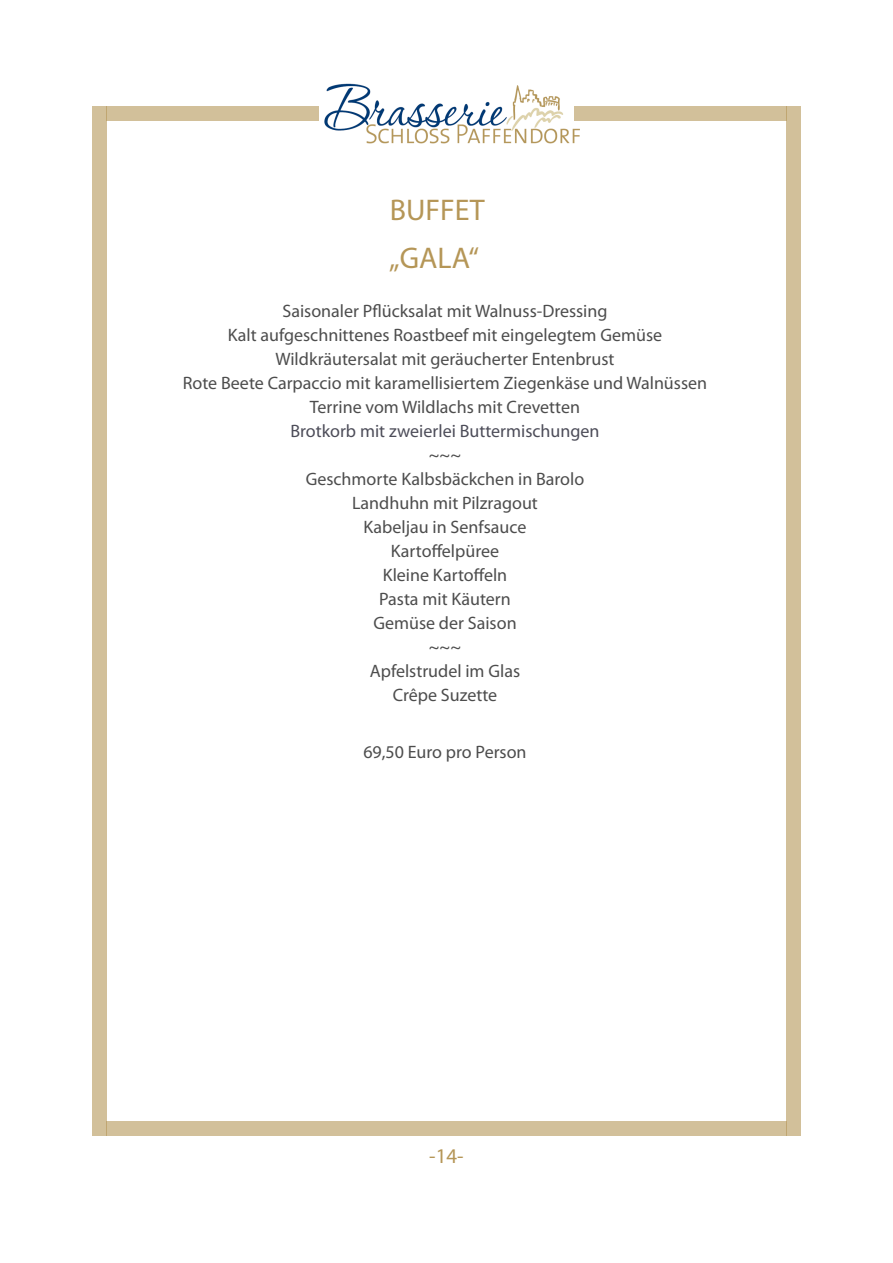
<style>
.page{position:relative;width:893px;height:1263px;background:#fff}
.page>*{position:absolute;margin:0;border:0;box-sizing:border-box;transform-origin:0 0}
.t1{font:30px/48px "Myriad Pro";color:#b59657}
.t2{font:21px "Myriad Pro";color:#b59657}
.t3{font:18px/24px "Myriad Pro";color:#4d4d4d;text-align:center}
.t4{font:18px "Myriad Pro";color:#4d4d59}
</style>
<div class="page">
<img style="left:324px;top:83px;width:261px;height:61px">
<div style="left:106px;top:1121px;width:681px;height:14px;background:#d2c09a"></div>
<div style="left:92px;top:106px;width:14px;height:1029px;background:#d2c09a"></div>
<div style="left:787px;top:106px;width:14px;height:1029px;background:#d2c09a"></div>
<div style="left:574px;top:106px;width:213px;height:14px;background:#d2c09a"></div>
<div style="left:106px;top:106px;width:213px;height:14px;background:#d2c09a"></div>
<h1 class="t1" style="left:389px;top:188px;width:97px">BUFFET „GALA“</h1>
<p class="t3" style="left:183px;top:300px;width:526px">Saisonaler Pflücksalat mit Walnuss-Dressing<br>Kalt aufgeschnittenes Roastbeef mit eingelegtem Gemüse Wildkräutersalat mit geräucherter Entenbrust<br>Rote Beete Carpaccio mit karamellisiertem Ziegenkäse und Walnüssen Terrine vom Wildlachs mit Crevetten</p>
<p class="t4" style="left:290px;top:423px;width:311px">Brotkorb mit zweierlei Buttermischungen</p>
<p class="t3" style="left:306px;top:444px;width:280px">~~~<br>Geschmorte Kalbsbäckchen in Barolo<br>Landhuhn mit Pilzragout<br>Kabeljau in Senfsauce<br>Kartoffelpüree<br>Kleine Kartoffeln<br>Pasta mit Käutern<br>Gemüse der Saison<br>~~~<br>Apfelstrudel im Glas<br>Crêpe Suzette</p>
<p class="t3" style="left:363px;top:741px;width:165px">69,50 Euro pro Person</p>
<p class="t2" style="left:429px;top:1148px;width:36px">-14-</p>
</div>
